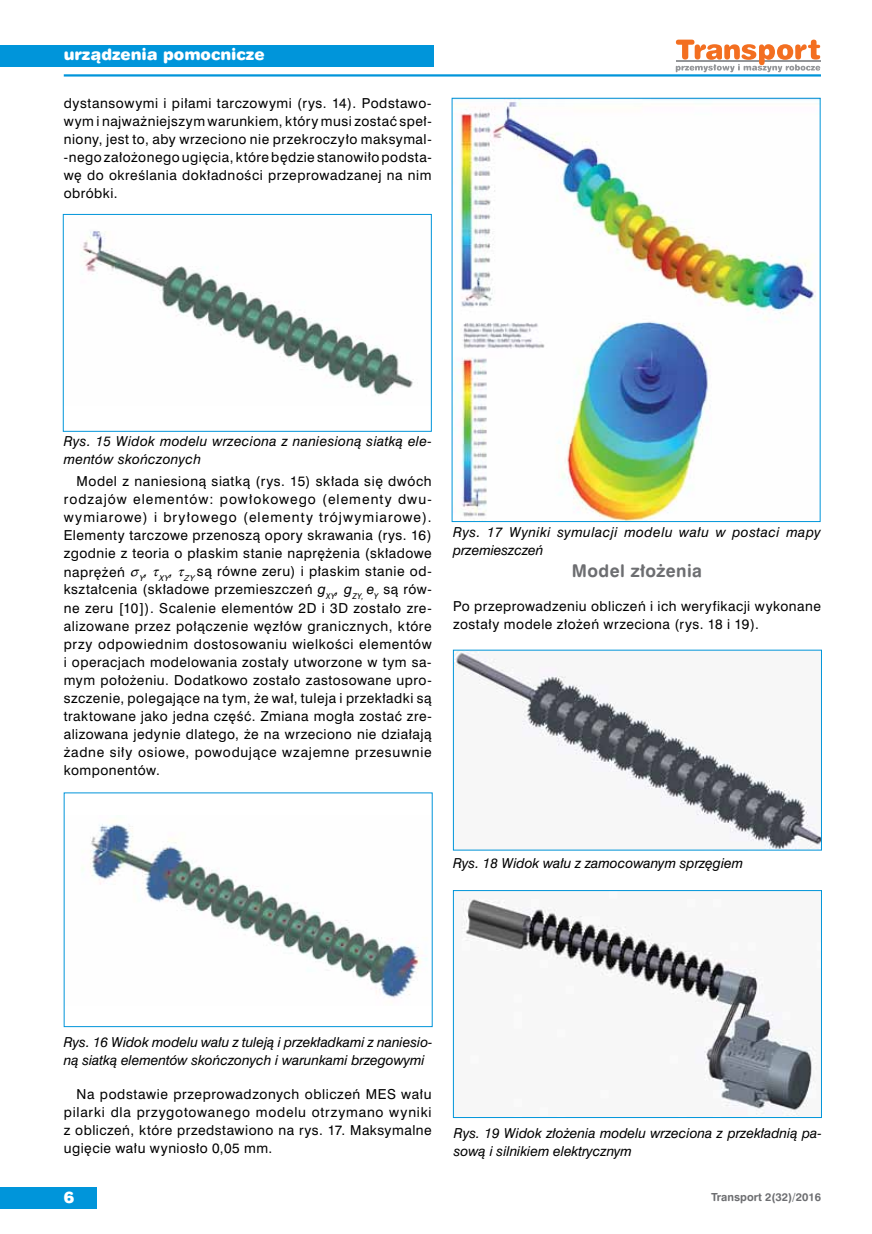
<style>
.page{position:relative;width:872px;height:1234px;background:#fff}
.page>*{position:absolute;margin:0;border:0;box-sizing:border-box;transform-origin:0 0}
.t1{font:16.5px "Swis 721 Bd Rnd PL";letter-spacing:.025em;color:#6d6e71}
.t2{font:15px "Swis 721 Blk Rnd PL";color:#fff}
.t3{font:12.75px/18px "Swis 721 PL";letter-spacing:.04em;color:#000;text-align:justify}
.t4{font:italic 12.75px/18px "Swis 721 PL";color:#000}
.t5{font:italic 12.75px/18px "Swis 721 PL";letter-spacing:.025em;color:#000}
.t6{font:italic 12.75px/18px "Swis 721 PL";letter-spacing:.04em;color:#000}
.t7{font:10.5px "Swis 721 Bd Rnd PL";color:#6d6e71}
.s1{font-style:italic}
</style>
<div class="page">
<div style="left:0;top:1186px;width:97px;height:22px;background:#0095da"></div>
<div style="left:0;top:45px;width:433px;height:21px;background:#0095da"></div>
<hr style="left:64px;top:74px;width:757px;height:2px;background:#0095da">
<svg style="left:675px;top:40px;width:145px;height:32px"></svg>
<img style="left:80px;top:231px;width:334px;height:165px">
<div style="left:63px;top:214px;width:369px;height:217px;border:1px solid #0095da"></div>
<img style="left:81px;top:820px;width:346px;height:178px">
<img style="left:457px;top:100px;width:361px;height:420px">
<div style="left:452px;top:98px;width:368px;height:424px;border:1px solid #0095da"></div>
<img style="left:455px;top:651px;width:365px;height:197px">
<div style="left:453px;top:649px;width:369px;height:201px;border:1px solid #0095da"></div>
<img style="left:461px;top:898px;width:356px;height:217px">
<div style="left:453px;top:890px;width:369px;height:227px;border:1px solid #0095da"></div>
<p class="t2" style="left:64px;top:45px;width:202px">urządzenia pomocnicze</p>
<p class="t3" style="left:64px;top:94px;width:369px">dystansowymi i piłami tarczowymi (rys. 14). Podstawo&shy;wym i najważniejszym warunkiem, który musi zostać speł&shy;niony, jest to, aby wrzeciono nie przekroczyło maksymal--nego założonego ugięcia, które będzie stanowiło podsta&shy;wę do określania dokładności przeprowadzanej na nim obróbki.</p>
<p class="t5" style="left:64px;top:432px;width:369px">Rys. 15 Widok modelu wrzeciona z naniesioną siatką ele&shy;mentów skończonych</p>
<p class="t3" style="left:64px;top:472px;width:369px;text-indent:13px">Model z naniesioną siatką (rys. 15) składa się dwóch rodzajów elementów: powłokowego (elementy dwu&shy;wymiarowe) i bryłowego (elementy trójwymiarowe).<br>Elementy tarczowe przenoszą opory skrawania (rys. 16) zgodnie z teoria o płaskim stanie naprężenia (składowe naprężeń ▲<sub>Y</sub><span class="s1">,</span> ▼<sub>XY</sub><span class="s1">,</span> ▼<sub>ZY</sub>są równe zeru) i płaskim stanie od&shy;kształcenia (składowe przemieszczeń <span class="s1">g</span><sub>XY</sub><span class="s1">, g</span><sub>ZY,</sub> <span class="s1">e</span><sub>Y</sub> są rów&shy;ne zeru [10]). Scalenie elementów 2D i 3D zostało zre&shy;alizowane przez połączenie węzłów granicznych, które przy odpowiednim dostosowaniu wielkości elementów i operacjach modelowania zostały utworzone w tym sa&shy;mym położeniu. Dodatkowo zostało zastosowane upro&shy;szczenie, polegające na tym, że wał, tuleja i przekładki są traktowane jako jedna część. Zmiana mogła zostać zre&shy;alizowana jedynie dlatego, że na wrzeciono nie działają żadne siły osiowe, powodujące wzajemne przesuwnie komponentów.</p>
<p class="t6" style="left:453px;top:522px;width:369px">Rys. 17 Wyniki symulacji modelu wału w postaci mapy przemieszczeń</p>
<p class="t1" style="left:572px;top:559px;width:132px">Model złożenia</p>
<p class="t3" style="left:453px;top:596px;width:369px">Po przeprowadzeniu obliczeń i ich weryfikacji wykonane zostały modele złożeń wrzeciona (rys. 18 i 19).</p>
<p class="t4" style="left:453px;top:853px;width:292px">Rys. 18 Widok wału z zamocowanym sprzęgiem</p>
<p class="t4" style="left:64px;top:1032px;width:370px">Rys. 16 Widok modelu wału z tuleją i przekładkami z naniesio&shy;ną siatką elementów skończonych i warunkami brzegowymi</p>
<p class="t3" style="left:64px;top:1084px;width:369px;text-indent:13px">Na podstawie przeprowadzonych obliczeń MES wału pilarki dla przygotowanego modelu otrzymano wyniki z obliczeń, które przedstawiono na rys. 17. Maksymalne ugięcie wału wyniosło 0,05 mm.</p>
<p class="t4" style="left:454px;top:1123px;width:369px">Rys. 19 Widok złożenia modelu wrzeciona z przekładnią pa&shy;sową i silnikiem elektrycznym</p>
<p class="t2" style="left:64px;top:1187px;width:12px">6</p>
<p class="t7" style="left:711px;top:1190px;width:111px">Transport 2(32)/2016</p>
</div>
